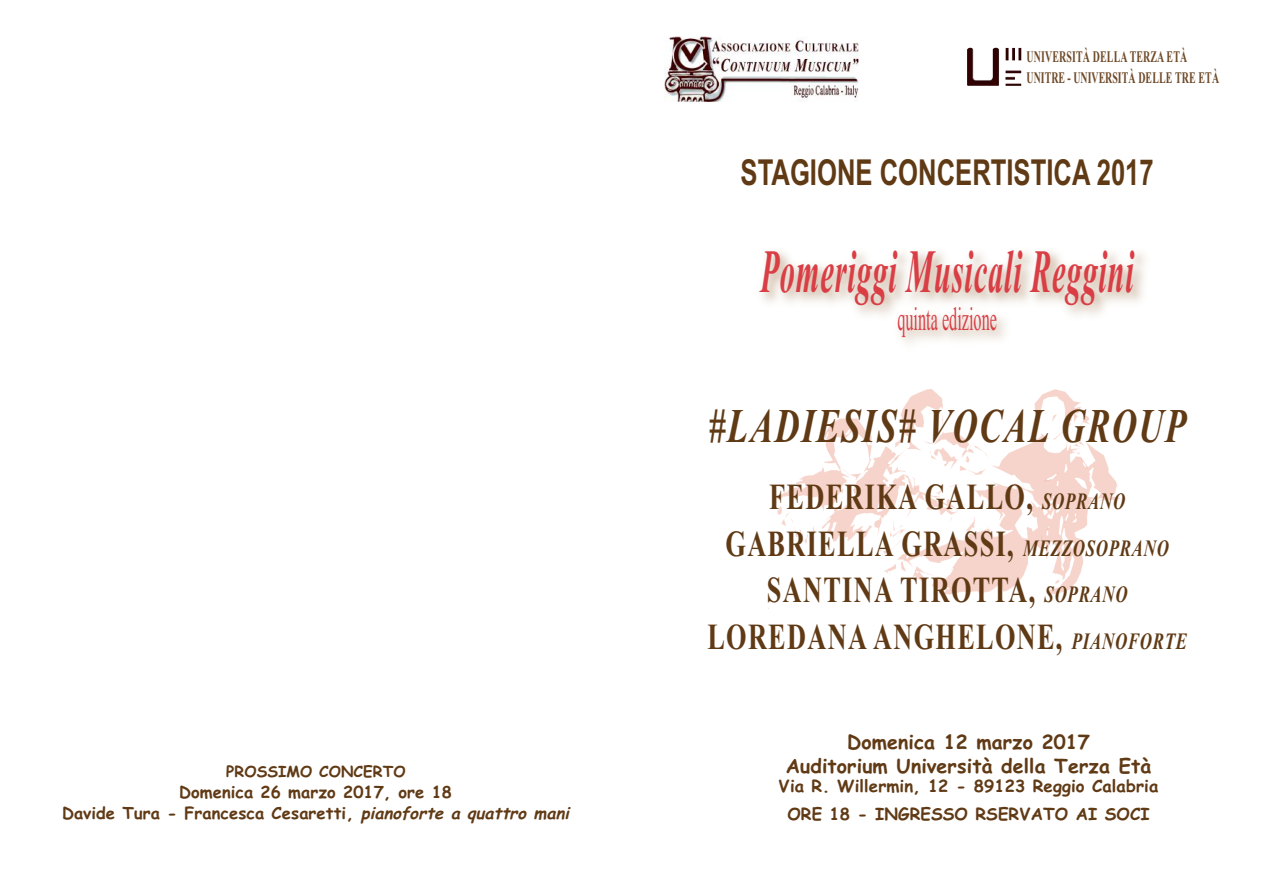
<style>
.page{position:relative;width:1263px;height:893px;background:#fff}
.page>*{position:absolute;margin:0;border:0;box-sizing:border-box;transform-origin:0 0}
.t1{font:italic 700 61.5px "Times New Roman";letter-spacing:.025em;color:#d93e45;scale:.5 1}
.t2{font:italic 700 48.3px "Times New Roman";letter-spacing:.05em;color:#603a15;scale:.71 1}
.t3{font:700 36.75px/46.5px "Times New Roman";letter-spacing:.05em;color:#603a15;text-align:center;scale:.71 1}
.t4{font:700 35.7px "Arial";color:#603a15;scale:.72 1}
.t5{font:33.15px "Times New Roman";color:#d93e45;scale:.49 1}
.t6{font:700 19.5px/24px "Comic Sans MS";letter-spacing:.005em;color:#603a15;text-align:center}
.t7{font:700 16.8px/27.6px "Comic Sans MS";letter-spacing:.005em;color:#603a15;text-align:center}
.t8{font:700 16.5px/21.3px "Comic Sans MS";letter-spacing:.005em;color:#603a15;text-align:center}
.t9{font:700 16.05px/21.6px "Times New Roman";letter-spacing:.015em;color:#6e4a29;scale:.61 1}
.t10{font:700 15.3px "Comic Sans MS";letter-spacing:.005em;color:#603a15}
.s1{font-style:italic}
.s2{font-style:italic;font-size:23.4px}
</style>
<div class="page">
<img style="left:967px;top:48px;width:54px;height:38px">
<img style="left:664px;top:36px;width:195px;height:65px">
<img style="left:768px;top:389px;width:353px;height:220px">
<p class="t10" style="left:226px;top:763px;width:181px">PROSSIMO CONCERTO</p>
<p class="t8" style="left:62px;top:782px;width:513px">Domenica 26 marzo 2017, ore 18<br>Davide Tura - Francesca Cesaretti, <span class="s1">pianoforte a quattro mani</span></p>
<p class="t9" style="left:1026px;top:45px;width:317px">UNIVERSITÀ DELLA TERZA ETÀ<br>UNITRE - UNIVERSITÀ DELLE TRE ETÀ</p>
<p class="t4" style="left:741px;top:151px;width:575px">STAGIONE CONCERTISTICA 2017</p>
<h1 class="t1" style="left:760px;top:235px;width:748px">Pomeriggi Musicali Reggini</h1>
<p class="t5" style="left:897px;top:299px;width:205px">quinta edizione</p>
<h2 class="t2" style="left:708px;top:397px;width:674px">#LADIESIS# VOCAL GROUP</h2>
<p class="t3" style="left:707px;top:473px;width:677px">FEDERIKA GALLO, <span class="s2">SOPRANO<br></span>GABRIELLA GRASSI, <span class="s2">MEZZOSOPRANO<br></span>SANTINA TIROTTA, <span class="s2">SOPRANO<br></span>LOREDANA ANGHELONE, <span class="s2">PIANOFORTE</span></p>
<p class="t6" style="left:786px;top:730px;width:367px">Domenica 12 marzo 2017<br>Auditorium Università della Terza Età</p>
<p class="t7" style="left:779px;top:773px;width:381px">Via R. Willermin, 12 - 89123 Reggio Calabria<br>ORE 18 - INGRESSO RSERVATO AI SOCI</p>
</div>
